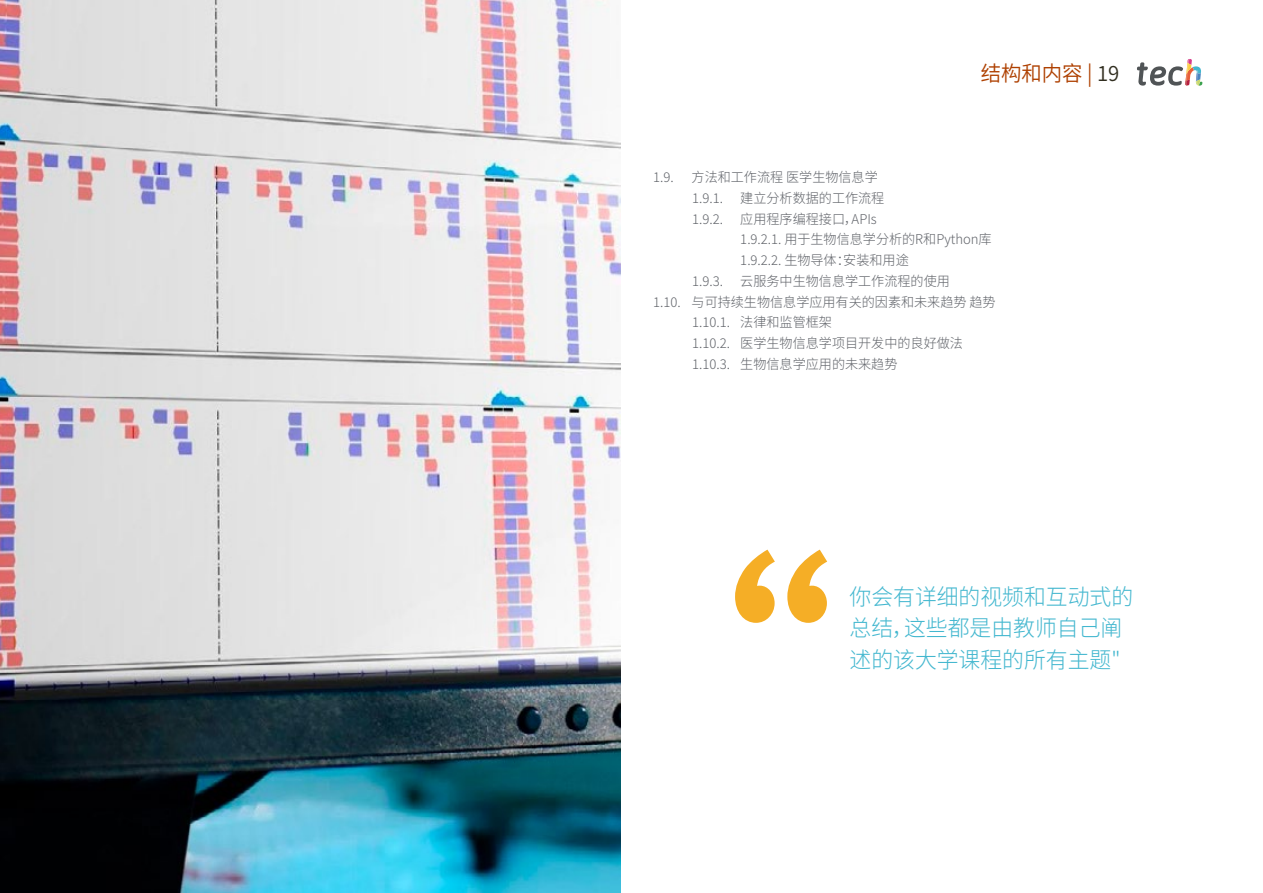
<style>
.page{position:relative;width:1263px;height:893px;background:#fff}
.page>*{position:absolute;margin:0;border:0;box-sizing:border-box;transform-origin:0 0}
.t1{font:300 22.5px/31.5px "Source Han Sans CN";color:#43b7cf}
.t2{font:21px "Source Han Sans CN";color:#ae4000}
.t3{font:300 13.5px/20.7px "Source Han Sans CN";color:#61646a}
.s1{color:#312e20}
</style>
<div class="page">
<img style="left:0;top:0;width:621px;height:893px">
<svg style="left:1137px;top:59px;width:65px;height:27px"></svg>
<svg style="left:735px;top:550px;width:92px;height:73px"></svg>
<p class="t3" style="left:653px;top:167px;width:22px">1.9.</p>
<p class="t3" style="left:691px;top:167px;width:188px">方法和工作流程 医学生物信息学<br>1.9.1.</p>
<p class="t3" style="left:740px;top:188px;width:146px">建立分析数据的工作流程</p>
<h2 class="t2" style="left:981px;top:61px;width:140px">结构和内容 | <span class="s1">19</span></h2>
<p class="t3" style="left:692px;top:208px;width:32px">1.9.2.</p>
<p class="t3" style="left:740px;top:208px;width:253px">应用程序编程接口，APIs<br>1.9.2.1. 用于生物信息学分析的R和Python库<br>1.9.2.2. 生物导体：安装和用途</p>
<p class="t3" style="left:692px;top:271px;width:32px">1.9.3.</p>
<p class="t3" style="left:740px;top:271px;width:211px">云服务中生物信息学工作流程的使用</p>
<p class="t3" style="left:653px;top:291px;width:344px">1.10. 与可持续生物信息学应用有关的因素和未来趋势 趋势</p>
<p class="t3" style="left:692px;top:312px;width:141px">1.10.1. 法律和监管框架</p>
<p class="t3" style="left:692px;top:333px;width:272px">1.10.2. 医学生物信息学项目开发中的良好做法</p>
<p class="t3" style="left:692px;top:354px;width:207px">1.10.3. 生物信息学应用的未来趋势</p>
<h1 class="t1" style="left:849px;top:581px;width:285px">你会有详细的视频和互动式的总结，这些都是由教师自己阐述的该大学课程的所有主题"</h1>
</div>
